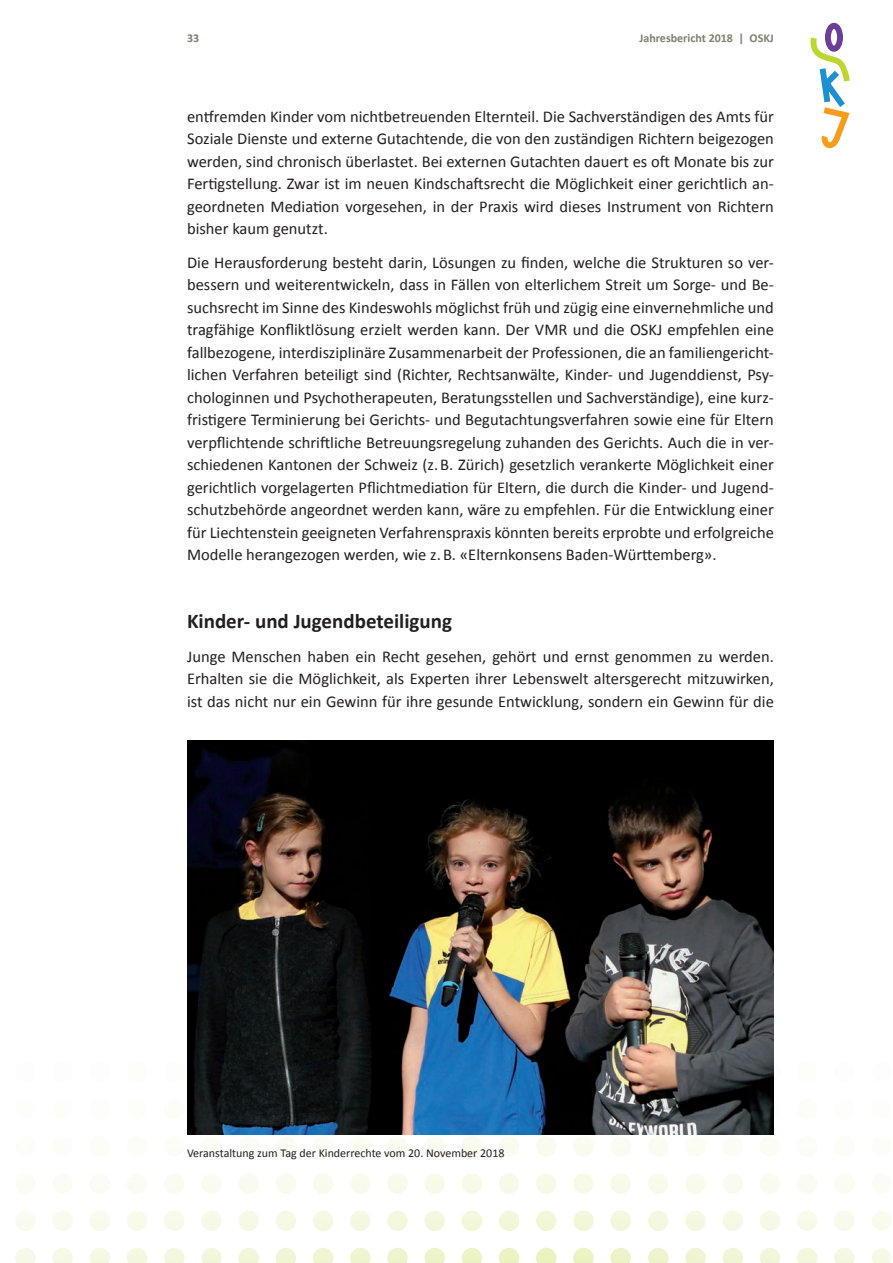
<style>
.page{position:relative;width:893px;height:1263px;background:#fff}
.page>*{position:absolute;margin:0;border:0;box-sizing:border-box;transform-origin:0 0}
.t1{font:700 21px "Calibri";color:#231f20}
.t2{font:16.5px/22.5px "Calibri";color:#231f20;text-align:justify}
.t3{font:12px "Calibri";color:#231f20}
.t4{font:700 12px "Calibri";color:#7e8171}
</style>
<div class="page">
<svg style="left:810px;top:32px;width:40px;height:116px"></svg>
<div style="left:825px;top:23px;width:18px;height:29px;border:6px solid #6b3e98;border-radius:50%"></div>
<svg style="left:15px;top:1134px;width:876px;height:129px"></svg>
<img style="left:187px;top:740px;width:587px;height:394px">
<p class="t4" style="left:187px;top:30px;width:14px">33</p>
<p class="t4" style="left:639px;top:30px;width:136px">Jahresbericht 2018 | OSKJ</p>
<p class="t2" style="left:187px;top:104px;width:588px">entfremden Kinder vom nichtbetreuenden Elternteil. Die Sachverständigen des Amts für Soziale Dienste und externe Gutachtende, die von den zuständigen Richtern beigezogen werden, sind chronisch überlastet. Bei externen Gutachten dauert es oft Monate bis zur Fertigstellung. Zwar ist im neuen Kindschaftsrecht die Möglichkeit einer gerichtlich an&shy;geordneten Mediation vorgesehen, in der Praxis wird dieses Instrument von Richtern bisher kaum genutzt.</p>
<p class="t2" style="left:187px;top:250px;width:588px">Die Herausforderung besteht darin, Lösungen zu finden, welche die Strukturen so ver&shy;bessern und weiterentwickeln, dass in Fällen von elterlichem Streit um Sorge- und Be&shy;suchsrecht im Sinne des Kindeswohls möglichst früh und zügig eine einvernehmliche und tragfähige Konfliktlösung erzielt werden kann. Der VMR und die OSKJ empfehlen eine fallbezogene, interdisziplinäre Zusammenarbeit der Professionen, die an familiengericht&shy;lichen Verfahren beteiligt sind (Richter, Rechtsanwälte, Kinder- und Jugenddienst, Psy&shy;chologinnen und Psychotherapeuten, Beratungsstellen und Sachverständige), eine kurz&shy;fristigere Terminierung bei Gerichts- und Begutachtungsverfahren sowie eine für Eltern verpflichtende schriftliche Betreuungsregelung zuhanden des Gerichts. Auch die in ver&shy;schiedenen Kantonen der Schweiz (z.B. Zürich) gesetzlich verankerte Möglichkeit einer gerichtlich vorgelagerten Pflichtmediation für Eltern, die durch die Kinder- und Jugend&shy;schutzbehörde angeordnet werden kann, wäre zu empfehlen. Für die Entwicklung einer für Liechtenstein geeigneten Verfahrenspraxis könnten bereits erprobte und erfolgreiche Modelle herangezogen werden, wie z.B. «Elternkonsens Baden-Württemberg».</p>
<p class="t1" style="left:187px;top:608px;width:266px">Kinder- und Jugendbeteiligung</p>
<p class="t2" style="left:187px;top:644px;width:588px">Junge Menschen haben ein Recht gesehen, gehört und ernst genommen zu werden.<br>Erhalten sie die Möglichkeit, als Experten ihrer Lebenswelt altersgerecht mitzuwirken, ist das nicht nur ein Gewinn für ihre gesunde Entwicklung, sondern ein Gewinn für die</p>
<p class="t3" style="left:187px;top:1145px;width:319px">Veranstaltung zum Tag der Kinderrechte vom 20. November 2018</p>
</div>
